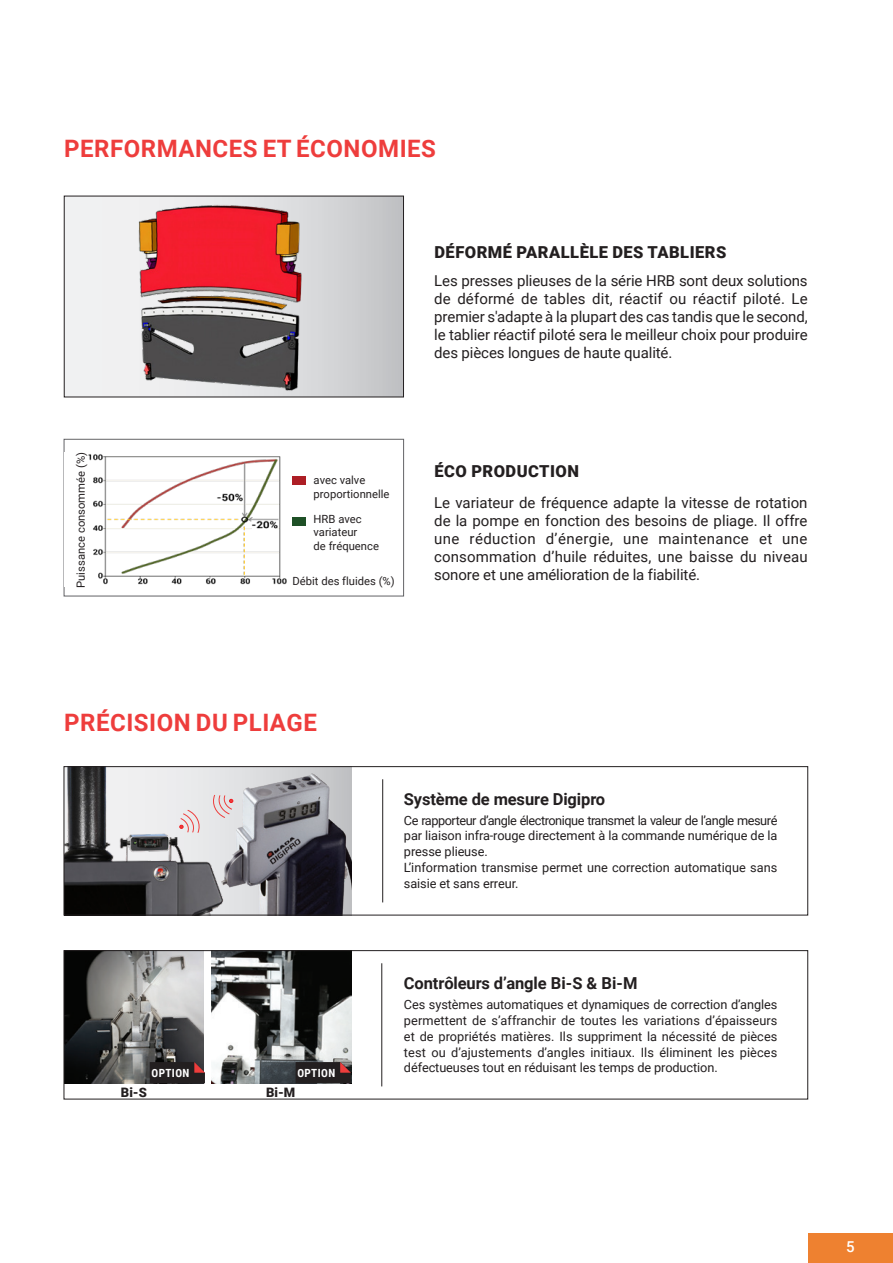
<style>
.page{position:relative;width:893px;height:1263px;background:#fff}
.page>*{position:absolute;margin:0;border:0;box-sizing:border-box;transform-origin:0 0}
.t1{font:700 24px "Roboto";letter-spacing:.025em;color:#ee3d3c}
.t2{font:700 16.5px "Roboto";letter-spacing:-.005em;color:#231f20}
.t3{font:900 16.5px "Roboto";letter-spacing:.03em;color:#231f20}
.t4{font:15px/18px "Roboto";letter-spacing:-.005em;color:#231f20;text-align:justify}
.t5{font:500 15px "Roboto";color:#fff}
.t6{font:900 13.05px "Roboto";color:#231f20}
.t7{font:12.75px/15.8px "Roboto";letter-spacing:-.005em;color:#231f20;text-align:justify}
.t8{font:11.25px/13.5px "Roboto";color:#231f20}
.t9{font:700 11.25px "Roboto Condensed";letter-spacing:.035em;color:#fff}
</style>
<div class="page">
<img style="left:223px;top:774px;width:129px;height:139px">
<div style="left:64px;top:439px;width:340px;height:157px;background:#fff;border:1px solid #636366"></div>
<div style="left:64px;top:453px;width:291px;height:134px;background:#fff"></div>
<img style="left:88px;top:454px;width:199px;height:131px">
<div style="left:292px;top:476px;width:14px;height:8px;background:#ad1e25"></div>
<div style="left:292px;top:517px;width:14px;height:9px;background:#1e5026"></div>
<div style="left:64px;top:196px;width:339px;height:201px;background:linear-gradient(to right,#fafafb,#c9cacd)"></div>
<img style="left:136px;top:204px;width:169px;height:187px">
<div style="left:64px;top:196px;width:340px;height:201px;border:1px solid #231f20"></div>
<img style="left:211px;top:952px;width:141px;height:131px">
<div style="left:808px;top:1233px;width:85px;height:30px;background:#ee8130"></div>
<img style="left:66px;top:952px;width:138px;height:131px">
<div style="left:64px;top:950px;width:744px;height:149px;border:1px solid #231f20"></div>
<hr style="left:381px;top:963px;width:1px;height:123px;background:#231f20">
<img style="left:66px;top:768px;width:157px;height:145px">
<svg style="left:211px;top:794px;width:22px;height:24px"></svg>
<svg style="left:179px;top:809px;width:22px;height:24px"></svg>
<div style="left:64px;top:766px;width:744px;height:149px;border:1px solid #231f20"></div>
<hr style="left:382px;top:779px;width:1px;height:123px;background:#231f20">
<svg style="left:150px;top:1062px;width:55px;height:21px"></svg>
<svg style="left:296px;top:1062px;width:55px;height:21px"></svg>
<p class="t1" style="left:64px;top:132px;width:373px">PERFORMANCES ET ÉCONOMIES</p>
<p class="t3" style="left:434px;top:241px;width:293px">DÉFORMÉ PARALLÈLE DES TABLIERS</p>
<p class="t8" style="left:74px;top:588px;width:137px;rotate:-90deg">Puissance consommée (%)</p>
<p class="t8" style="left:314px;top:473px;width:53px">avec valve</p>
<p class="t8" style="left:314px;top:487px;width:77px">proportionnelle</p>
<p class="t8" style="left:314px;top:511px;width:50px">HRB avec variateur</p>
<p class="t8" style="left:314px;top:538px;width:67px">de fréquence</p>
<p class="t8" style="left:292px;top:574px;width:104px">Débit des fluides (%)</p>
<p class="t4" style="left:434px;top:272px;width:375px">Les presses plieuses de la série HRB sont deux solutions de déformé de tables dit, réactif ou réactif piloté. Le premier s'adapte à la plupart des cas tandis que le second, le tablier réactif piloté sera le meilleur choix pour produire des pièces longues de haute qualité.</p>
<p class="t3" style="left:434px;top:459px;width:146px">ÉCO PRODUCTION</p>
<p class="t4" style="left:434px;top:493px;width:375px">Le variateur de fréquence adapte la vitesse de rotation de la pompe en fonction des besoins de pliage. Il offre une réduction d’énergie, une maintenance et une consommation d’huile réduites, une baisse du niveau sonore et une amélioration de la fiabilité.</p>
<p class="t1" style="left:64px;top:706px;width:254px">PRÉCISION DU PLIAGE</p>
<p class="t9" style="left:152px;top:1065px;width:39px">OPTION</p>
<p class="t9" style="left:297px;top:1065px;width:39px">OPTION</p>
<p class="t6" style="left:121px;top:1083px;width:28px">Bi-S</p>
<p class="t6" style="left:266px;top:1083px;width:31px">Bi-M</p>
<p class="t2" style="left:404px;top:787px;width:203px">Système de mesure Digipro</p>
<p class="t7" style="left:404px;top:812px;width:375px">Ce rapporteur d’angle électronique transmet la valeur de l’angle mesuré par liaison infra-rouge directement à la commande numérique de la presse plieuse.</p>
<p class="t7" style="left:404px;top:859px;width:375px">L’information transmise permet une correction automatique sans saisie et sans erreur.</p>
<p class="t2" style="left:404px;top:972px;width:235px">Contrôleurs d’angle Bi-S &amp; Bi-M</p>
<p class="t7" style="left:404px;top:996px;width:375px">Ces systèmes automatiques et dynamiques de correction d’angles permettent de s’affranchir de toutes les variations d’épaisseurs et de propriétés matières. Ils suppriment la nécessité de pièces test ou d’ajustements d’angles initiaux. Ils éliminent les pièces défectueuses tout en réduisant les temps de production.</p>
<p class="t5" style="left:846px;top:1236px;width:10px">5</p>
</div>
